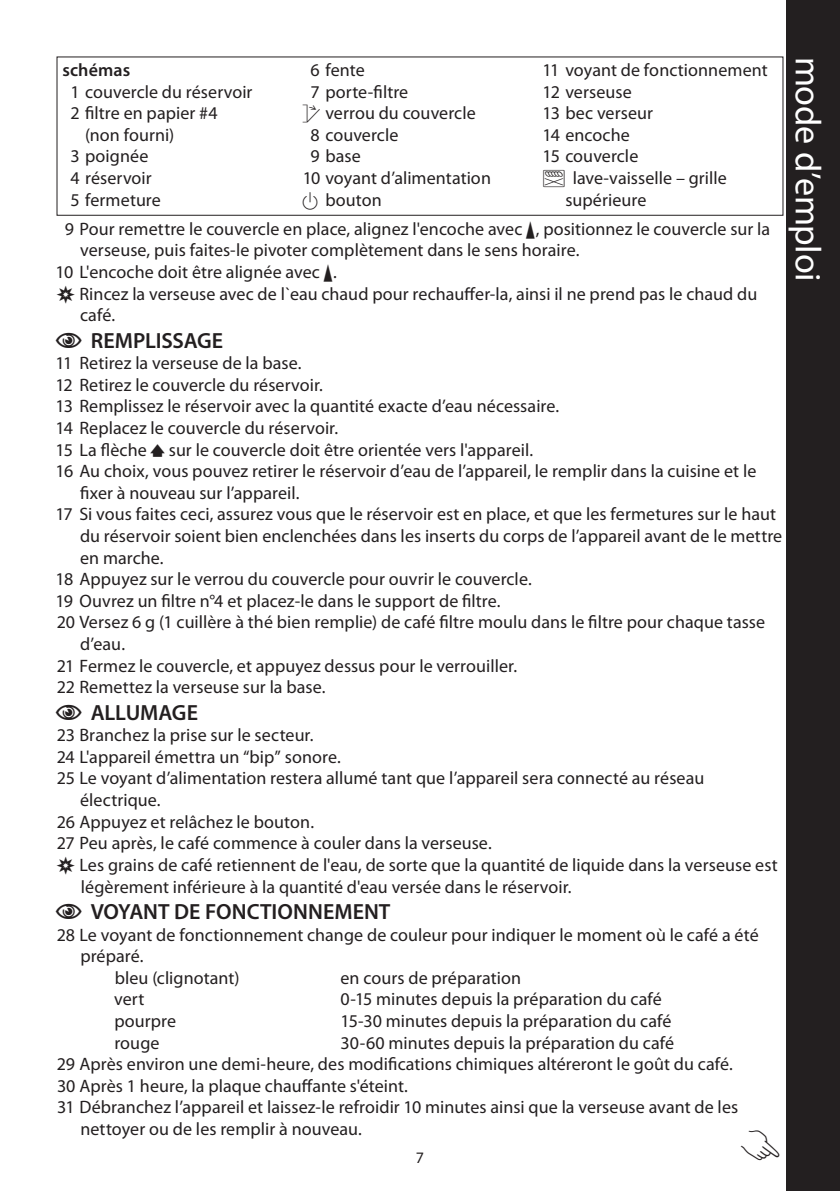
<style>
.page{position:relative;width:840px;height:1191px;background:#fff}
.page>*{position:absolute;margin:0;border:0;box-sizing:border-box;transform-origin:0 0}
.t1{font:36px "Myriad Pro";letter-spacing:-.01em;color:#fff}
.t2{font:32px "Myriad Points";color:#231f20}
.t3{font:600 22px "Myriad Pro";color:#231f20}
.t4{font:18px "Myriad Pro";letter-spacing:.005em;color:#231f20}
.t5{font:600 18px "Myriad Pro";letter-spacing:.005em;color:#231f20}
.t6{font:16px "Myriad Pro";color:#231f20}
.s1{font-family:"Myriad Graphics"}
.s2{font-family:"Myriad Bitsn Bobs"}
.s3{font-family:"Myriad Points";font-weight:400}
</style>
<div class="page">
<div style="left:785px;top:0;width:54px;height:1191px;background:#231f20"></div>
<h1 class="t1" style="left:827px;top:57px;width:226px;rotate:90deg">mode d’emploi</h1>
<p class="t4" style="left:310px;top:60px;width:56px">6 fente</p>
<p class="t4" style="left:310px;top:82px;width:99px">7 porte-filtre</p>
<p class="t4" style="left:325px;top:103px;width:152px">verrou du couvercle</p>
<p class="t4" style="left:310px;top:125px;width:89px">8 couvercle</p>
<p class="t4" style="left:310px;top:146px;width:52px">9 base</p>
<p class="t4" style="left:302px;top:168px;width:190px">10 voyant d’alimentation</p>
<p class="t4" style="left:302px;top:190px;width:81px"><span class="s1">2</span> bouton</p>
<p class="t4" style="left:542px;top:60px;width:226px">11 voyant de fonctionnement</p>
<p class="t4" style="left:542px;top:82px;width:91px">12 verseuse</p>
<p class="t4" style="left:542px;top:103px;width:112px">13 bec verseur</p>
<p class="t4" style="left:542px;top:125px;width:89px">14 encoche</p>
<p class="t4" style="left:542px;top:146px;width:97px">15 couvercle</p>
<p class="t4" style="left:542px;top:168px;width:186px"><span class="s2">¬</span> lave-vaisselle – grille</p>
<p class="t4" style="left:565px;top:190px;width:82px">supérieure</p>
<p class="t5" style="left:62px;top:60px;width:69px">schémas</p>
<p class="t4" style="left:70px;top:82px;width:183px">1 couvercle du réservoir</p>
<p class="t4" style="left:70px;top:103px;width:149px">2 filtre en papier #4</p>
<p class="t4" style="left:85px;top:125px;width:91px">(non fourni)</p>
<p class="t4" style="left:70px;top:146px;width:80px">3 poignée</p>
<p class="t4" style="left:70px;top:168px;width:83px">4 réservoir</p>
<p class="t4" style="left:70px;top:190px;width:92px">5 fermeture</p>
<p class="t4" style="left:65px;top:219px;width:706px">9 Pour remettre le couvercle en place, alignez l'encoche avec <span class="s1">(</span>, positionnez le couvercle sur la</p>
<p class="t4" style="left:80px;top:240px;width:500px">verseuse, puis faites-le pivoter complètement dans le sens horaire.</p>
<p class="t4" style="left:56px;top:262px;width:282px">10 L'encoche doit être alignée avec <span class="s1">(</span>.</p>
<p class="t4" style="left:57px;top:284px;width:701px"><span class="s1">,</span> Rincez la verseuse avec de l`eau chaud pour rechauffer-la, ainsi il ne prend pas le chaud du</p>
<p class="t4" style="left:80px;top:305px;width:37px">café.</p>
<p class="t3" style="left:55px;top:328px;width:170px"><span class="s3">C</span> REMPLISSAGE</p>
<p class="t4" style="left:56px;top:353px;width:247px">11 Retirez la verseuse de la base.</p>
<p class="t4" style="left:56px;top:375px;width:269px">12 Retirez le couvercle du réservoir.</p>
<p class="t4" style="left:56px;top:396px;width:505px">13 Remplissez le réservoir avec la quantité exacte d’eau nécessaire.</p>
<p class="t4" style="left:56px;top:418px;width:284px">14 Replacez le couvercle du réservoir.</p>
<p class="t4" style="left:56px;top:440px;width:478px">15 La flèche <span class="s2">B</span> sur le couvercle doit être orientée vers l'appareil.</p>
<p class="t4" style="left:56px;top:461px;width:702px">16 Au choix, vous pouvez retirer le réservoir d’eau de l’appareil, le remplir dans la cuisine et le</p>
<p class="t4" style="left:80px;top:483px;width:221px">fixer à nouveau sur l’appareil.</p>
<p class="t4" style="left:56px;top:504px;width:721px">17 Si vous faites ceci, assurez vous que le réservoir est en place, et que les fermetures sur le haut</p>
<p class="t4" style="left:80px;top:526px;width:703px">du réservoir soient bien enclenchées dans les inserts du corps de l’appareil avant de le mettre</p>
<p class="t4" style="left:80px;top:548px;width:85px">en marche.</p>
<p class="t4" style="left:56px;top:569px;width:477px">18 Appuyez sur le verrou du couvercle pour ouvrir le couvercle.</p>
<p class="t4" style="left:56px;top:591px;width:446px">19 Ouvrez un filtre n°4 et placez-le dans le support de filtre.</p>
<p class="t4" style="left:57px;top:612px;width:709px">20 Versez 6 g (1 cuillère à thé bien remplie) de café filtre moulu dans le filtre pour chaque tasse</p>
<p class="t4" style="left:80px;top:634px;width:46px">d’eau.</p>
<p class="t4" style="left:57px;top:656px;width:461px">21 Fermez le couvercle, et appuyez dessus pour le verrouiller.</p>
<p class="t4" style="left:57px;top:677px;width:270px">22 Remettez la verseuse sur la base.</p>
<p class="t3" style="left:55px;top:700px;width:145px"><span class="s3">C</span> ALLUMAGE</p>
<p class="t4" style="left:57px;top:725px;width:258px">23 Branchez la prise sur le secteur.</p>
<p class="t4" style="left:57px;top:747px;width:285px">24 L'appareil émettra un “bip” sonore.</p>
<p class="t4" style="left:57px;top:768px;width:648px">25 Le voyant d’alimentation restera allumé tant que l’appareil sera connecté au réseau</p>
<p class="t4" style="left:80px;top:790px;width:82px">électrique.</p>
<p class="t4" style="left:57px;top:812px;width:259px">26 Appuyez et relâchez le bouton.</p>
<p class="t4" style="left:57px;top:833px;width:436px">27 Peu après, le café commence à couler dans la verseuse.</p>
<p class="t4" style="left:57px;top:855px;width:721px"><span class="s1">,</span> Les grains de café retiennent de l'eau, de sorte que la quantité de liquide dans la verseuse est</p>
<p class="t4" style="left:81px;top:876px;width:492px">légèrement inférieure à la quantité d'eau versée dans le réservoir.</p>
<p class="t3" style="left:55px;top:899px;width:337px"><span class="s3">C</span> VOYANT DE FONCTIONNEMENT</p>
<p class="t4" style="left:57px;top:924px;width:703px">28 Le voyant de fonctionnement change de couleur pour indiquer le moment où le café a été</p>
<p class="t4" style="left:80px;top:946px;width:65px">préparé.</p>
<p class="t4" style="left:115px;top:968px;width:126px">bleu (clignotant)</p>
<p class="t4" style="left:340px;top:968px;width:182px">en cours de préparation</p>
<p class="t4" style="left:114px;top:989px;width:32px">vert</p>
<p class="t4" style="left:340px;top:989px;width:323px">0-15 minutes depuis la préparation du café</p>
<p class="t4" style="left:114px;top:1011px;width:63px">pourpre</p>
<p class="t4" style="left:340px;top:1011px;width:332px">15-30 minutes depuis la préparation du café</p>
<p class="t4" style="left:114px;top:1032px;width:47px">rouge</p>
<p class="t4" style="left:340px;top:1032px;width:335px">30-60 minutes depuis la préparation du café</p>
<p class="t4" style="left:57px;top:1054px;width:677px">29 Après environ une demi-heure, des modifications chimiques altéreront le goût du café.</p>
<p class="t4" style="left:57px;top:1076px;width:352px">30 Après 1 heure, la plaque chauffante s'éteint.</p>
<p class="t4" style="left:57px;top:1097px;width:682px">31 Débranchez l’appareil et laissez-le refroidir 10 minutes ainsi que la verseuse avant de les</p>
<p class="t4" style="left:80px;top:1119px;width:283px">nettoyer ou de les remplir à nouveau.</p>
<h2 class="t2" style="left:738px;top:1126px;width:43px">[</h2>
<p class="t6" style="left:415px;top:1149px;width:10px">7</p>
</div>
